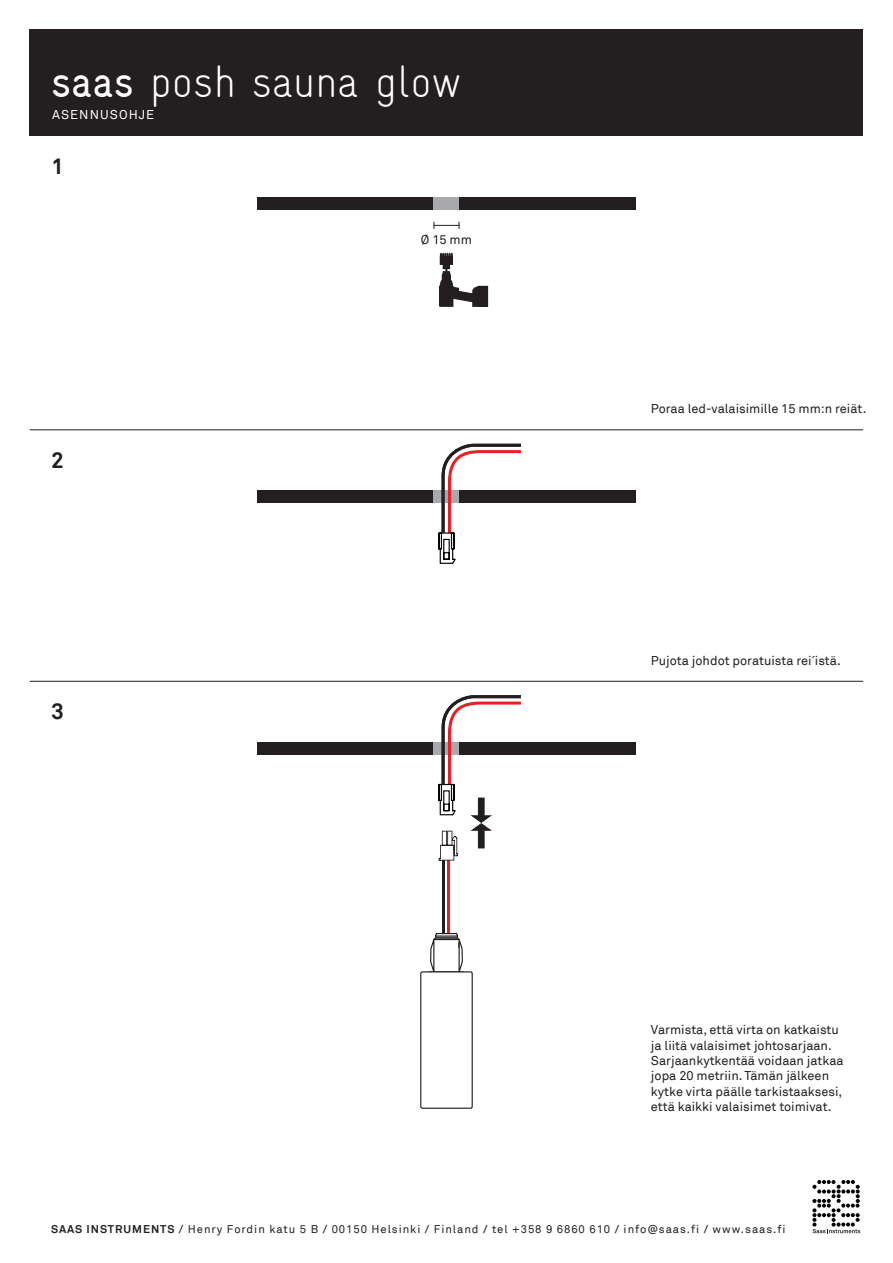
<style>
.page{position:relative;width:893px;height:1263px;background:#fff}
.page>*{position:absolute;margin:0;border:0;box-sizing:border-box;transform-origin:0 0}
.t1{font:300 condensed 45px "Gravur";color:#fff}
.t2{font:700 22.5px "Akkurat";color:#231f20}
.t3{font:12.75px/15.3px "Akkurat";color:#231f20}
.t4{font:12.75px "Akkurat";letter-spacing:.085em;color:#fff}
.t5{font:11.25px "Akkurat";letter-spacing:.085em;color:#231f20}
.s1{font-weight:400}
.s2{font-weight:700}
</style>
<div class="page">
<hr style="left:442px;top:860px;width:3px;height:73px;background:#231f20">
<hr style="left:448px;top:860px;width:2px;height:73px;background:#ee1d23">
<div style="left:30px;top:30px;width:833px;height:106px;background:#231f20"></div>
<svg style="left:812px;top:1180px;width:48px;height:53px"></svg>
<hr style="left:30px;top:681px;width:833px;height:1px;background:#231f20">
<hr style="left:30px;top:430px;width:833px;height:1px;background:#231f20">
<div style="left:257px;top:197px;width:177px;height:13px;background:#231f20"></div>
<div style="left:459px;top:197px;width:177px;height:13px;background:#231f20"></div>
<div style="left:434px;top:197px;width:25px;height:13px;background:#a8a9ad"></div>
<svg style="left:434px;top:222px;width:26px;height:7px"></svg>
<div style="left:479px;top:286px;width:9px;height:20px;background:#231f20"></div>
<div style="left:440px;top:256px;width:12px;height:8px;background:#231f20"></div>
<div style="left:440px;top:256px;width:13px;height:9px;border:1px solid #231f20"></div>
<svg style="left:439px;top:264px;width:41px;height:43px"></svg>
<svg style="left:440px;top:253px;width:13px;height:4px"></svg>
<div style="left:257px;top:490px;width:177px;height:13px;background:#231f20"></div>
<div style="left:459px;top:490px;width:177px;height:13px;background:#231f20"></div>
<div style="left:434px;top:490px;width:25px;height:13px;background:#a8a9ad"></div>
<div style="left:257px;top:742px;width:177px;height:13px;background:#231f20"></div>
<div style="left:459px;top:742px;width:177px;height:13px;background:#231f20"></div>
<div style="left:434px;top:742px;width:25px;height:13px;background:#a8a9ad"></div>
<svg style="left:438px;top:443px;width:83px;height:121px"></svg>
<svg style="left:438px;top:695px;width:83px;height:165px"></svg>
<svg style="left:430px;top:932px;width:33px;height:39px"></svg>
<div style="left:420px;top:971px;width:53px;height:138px;border:1px solid #231f20;border-radius:2px"></div>
<p class="t1" style="left:51px;top:57px;width:412px"><span class="s1">saas</span> posh sauna glow</p>
<p class="t4" style="left:52px;top:107px;width:104px">ASENNUSOHJE</p>
<p class="t2" style="left:51px;top:151px;width:14px">1</p>
<p class="t2" style="left:51px;top:445px;width:14px">2</p>
<p class="t2" style="left:51px;top:697px;width:14px">3</p>
<p class="t3" style="left:421px;top:232px;width:53px">Ø 15 mm</p>
<p class="t3" style="left:651px;top:401px;width:217px">Poraa led-valaisimille 15 mm:n reiät.</p>
<p class="t3" style="left:651px;top:653px;width:191px">Pujota johdot poratuista rei´istä.</p>
<p class="t3" style="left:651px;top:1023px;width:189px">Varmista, että virta on katkaistu</p>
<p class="t3" style="left:651px;top:1038px;width:194px">ja liitä valaisimet johtosarjaan.<br>Sarjaankytkentää voidaan jatkaa</p>
<p class="t3" style="left:651px;top:1068px;width:180px">jopa 20 metriin. Tämän jälkeen</p>
<p class="t3" style="left:651px;top:1084px;width:193px">kytke virta päälle tarkistaaksesi,</p>
<p class="t3" style="left:651px;top:1099px;width:182px">että kaikki valaisimet toimivat.</p>
<p class="t5" style="left:51px;top:1223px;width:736px"><span class="s2">SAAS INSTRUMENTS /</span> Henry Fordin katu 5 B <span class="s2">/</span> 00150 Helsinki <span class="s2">/</span> Finland <span class="s2">/</span> tel +358 9 6860 610 <span class="s2">/</span> info@saas.fi <span class="s2">/</span> www.saas.fi</p>
</div>
